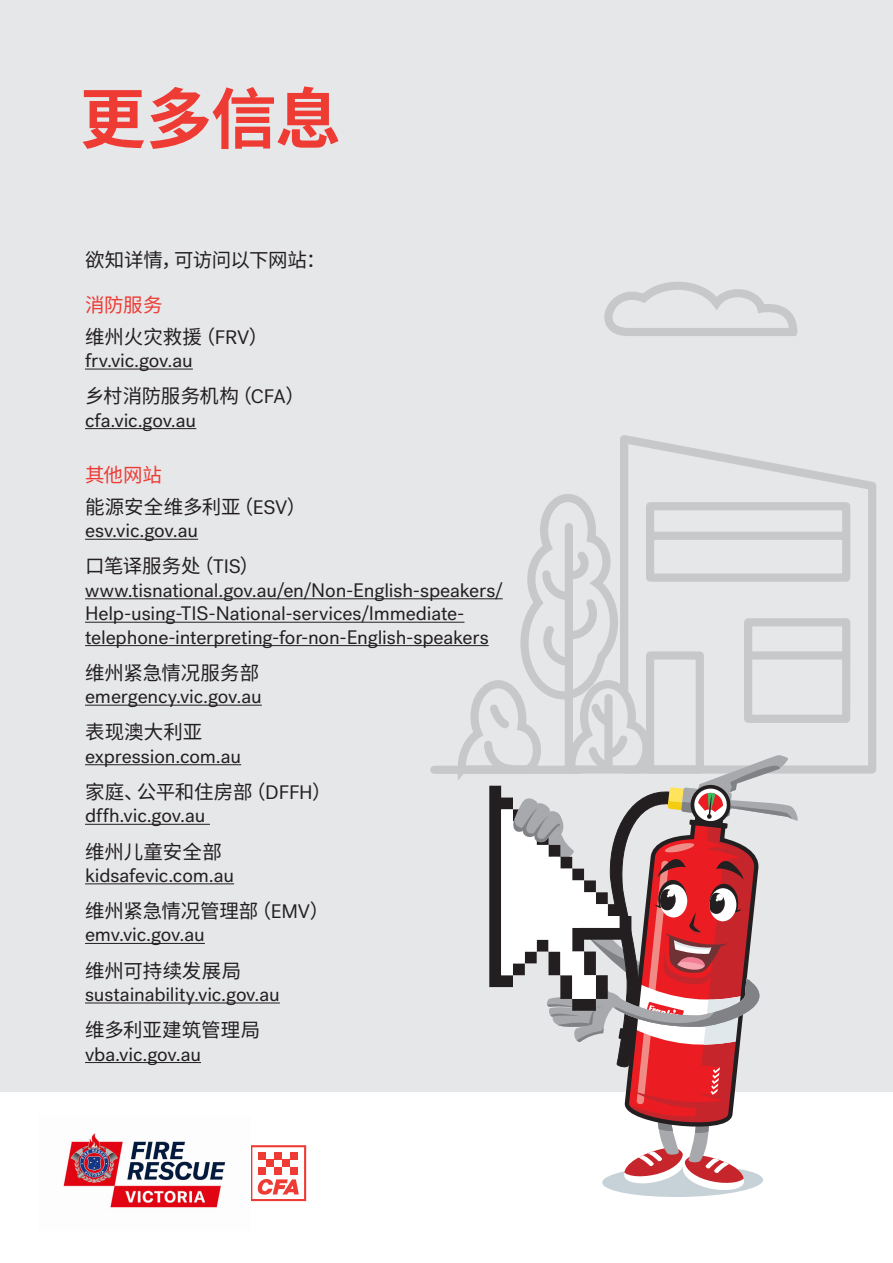
<style>
.page{position:relative;width:893px;height:1263px;background:#fff}
.page>*{position:absolute;margin:0;border:0;box-sizing:border-box;transform-origin:0 0}
.t1{font:700 66px "Noto Sans CJ Ksc";color:#ee3b34}
.t2{font:19.5px/23.4px "Post Grotesk";letter-spacing:-.01em;color:#231f20}
.t3{font:19.5px "Noto Sans CJ Ksc";letter-spacing:-.015em;color:#231f20}
.t4{font:19.5px "Noto Sans CJ Ksc";letter-spacing:-.015em;color:#ee3b34}
.s1{font-family:"Noto Sans CJ Ksc"}
</style>
<div class="page">
<div style="left:0;top:0;width:893px;height:1091px;background:#e6e7e9"></div>
<svg style="left:620px;top:435px;width:256px;height:55px"></svg>
<svg style="left:604px;top:281px;width:194px;height:55px"></svg>
<div style="left:434px;top:766px;width:146px;height:8px;background:#c7c8ca"></div>
<hr style="left:85px;top:369px;width:108px;height:1px;background:#231f20">
<hr style="left:85px;top:428px;width:111px;height:1px;background:#231f20">
<hr style="left:85px;top:539px;width:113px;height:1px;background:#231f20">
<hr style="left:85px;top:598px;width:418px;height:1px;background:#231f20">
<hr style="left:85px;top:622px;width:379px;height:1px;background:#231f20">
<hr style="left:85px;top:645px;width:404px;height:1px;background:#231f20">
<hr style="left:85px;top:705px;width:177px;height:1px;background:#231f20">
<hr style="left:85px;top:764px;width:156px;height:1px;background:#231f20">
<hr style="left:85px;top:824px;width:125px;height:1px;background:#231f20">
<hr style="left:85px;top:883px;width:149px;height:1px;background:#231f20">
<hr style="left:85px;top:943px;width:120px;height:1px;background:#231f20">
<hr style="left:85px;top:1002px;width:195px;height:1px;background:#231f20">
<hr style="left:85px;top:1062px;width:116px;height:1px;background:#231f20">
<svg style="left:454px;top:490px;width:439px;height:707px"></svg>
<svg style="left:251px;top:1145px;width:55px;height:56px"></svg>
<img style="left:63px;top:1133px;width:163px;height:75px">
<p class="t1" style="left:80px;top:82px;width:263px">更多信息</p>
<p class="t3" style="left:85px;top:249px;width:242px">欲知详情，可访问以下网站：</p>
<p class="t4" style="left:85px;top:294px;width:79px">消防服务</p>
<p class="t2" style="left:85px;top:325px;width:185px"><span class="s1">维州火灾救援（</span>FRV<span class="s1">）</span>frv.vic.gov.au</p>
<p class="t2" style="left:85px;top:385px;width:222px"><span class="s1">乡村消防服务机构（</span>CFA<span class="s1">）</span>cfa.vic.gov.au</p>
<p class="t4" style="left:85px;top:464px;width:78px">其他网站</p>
<p class="t2" style="left:85px;top:496px;width:223px"><span class="s1">能源安全维多利亚（</span>ESV<span class="s1">）</span>esv.vic.gov.au</p>
<p class="t2" style="left:85px;top:555px;width:419px"><span class="s1">口笔译服务处（</span>TIS<span class="s1">）</span>www.tisnational.gov.au/en/Non-English-speakers/ Help-using-TIS-National-services/Immediate&shy;telephone-interpreting-for-non-English-speakers</p>
<p class="t2" style="left:85px;top:661px;width:178px"><span class="s1">维州紧急情况服务部</span>emergency.vic.gov.au</p>
<p class="t2" style="left:85px;top:721px;width:158px"><span class="s1">表现澳大利亚</span>expression.com.au</p>
<p class="t2" style="left:85px;top:781px;width:248px"><span class="s1">家庭、公平和住房部（</span>DFFH<span class="s1">）</span>dffh.vic.gov.au</p>
<p class="t2" style="left:85px;top:840px;width:151px"><span class="s1">维州儿童安全部</span>kidsafevic.com.au</p>
<p class="t2" style="left:85px;top:900px;width:246px"><span class="s1">维州紧急情况管理部（</span>EMV<span class="s1">）</span>emv.vic.gov.au</p>
<p class="t2" style="left:85px;top:959px;width:196px"><span class="s1">维州可持续发展局</span>sustainability.vic.gov.au</p>
<p class="t2" style="left:85px;top:1019px;width:177px"><span class="s1">维多利亚建筑管理局</span>vba.vic.gov.au</p>
</div>
